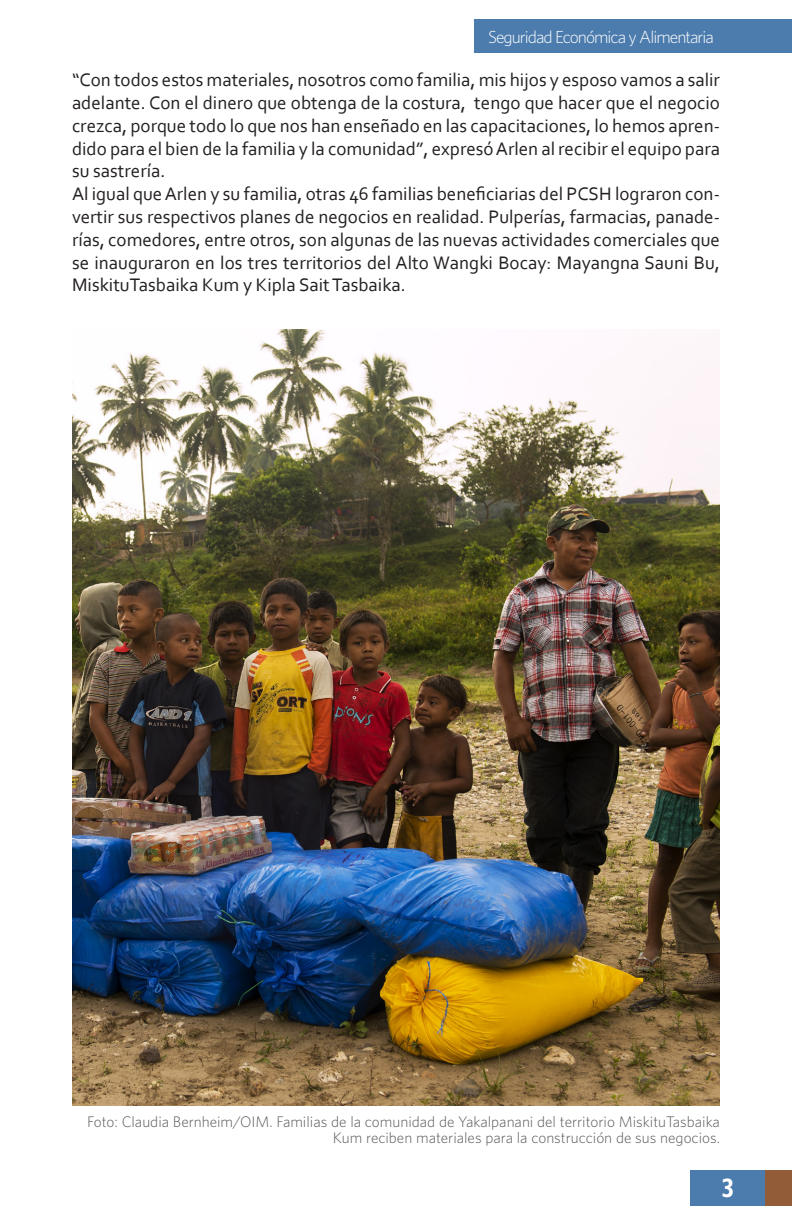
<style>
.page{position:relative;width:792px;height:1224px;background:#fff}
.page>*{position:absolute;margin:0;border:0;box-sizing:border-box;transform-origin:0 0}
.t1{font:700 condensed 24px "UNFPA";color:#fff}
.t2{font:19px/22.8px "Corbel";color:#231f20;text-align:justify}
.t3{font:300 16px "UNFPA";letter-spacing:-.06em;color:#fff}
.t4{font:300 14px/16.8px "UNFPA";color:#57585a;text-align:right}
</style>
<div class="page">
<div style="left:765px;top:1170px;width:27px;height:35px;background:#925c38"></div>
<div style="left:691px;top:1170px;width:74px;height:35px;background:#4c7cad"></div>
<div style="left:475px;top:20px;width:317px;height:33px;background:#4c7cad"></div>
<img style="left:72px;top:329px;width:648px;height:777px">
<p class="t3" style="left:488px;top:27px;width:227px">Seguridad Económica y Alimentaria</p>
<p class="t2" style="left:72px;top:68px;width:650px">“Con todos estos materiales, nosotros como familia, mis hijos y esposo vamos a salir adelante. Con el dinero que obtenga de la costura, tengo que hacer que el negocio crezca, porque todo lo que nos han enseñado en las capacitaciones, lo hemos apren&shy;dido para el bien de la familia y la comunidad”, expresó Arlen al recibir el equipo para su sastrería.</p>
<p class="t2" style="left:72px;top:182px;width:650px">Al igual que Arlen y su familia, otras 46 familias beneficiarias del PCSH lograron con&shy;vertir sus respectivos planes de negocios en realidad. Pulperías, farmacias, panade&shy;rías, comedores, entre otros, son algunas de las nuevas actividades comerciales que se inauguraron en los tres territorios del Alto Wangki Bocay: Mayangna Sauni Bu, MiskituTasbaika Kum y Kipla Sait Tasbaika.</p>
<p class="t4" style="left:87px;top:1113px;width:634px">Foto: Claudia Bernheim/OIM. Familias de la comunidad de Yakalpanani del territorio MiskituTasbaika<br>Kum reciben materiales para la construcción de sus negocios.</p>
<p class="t1" style="left:722px;top:1172px;width:13px">3</p>
</div>
